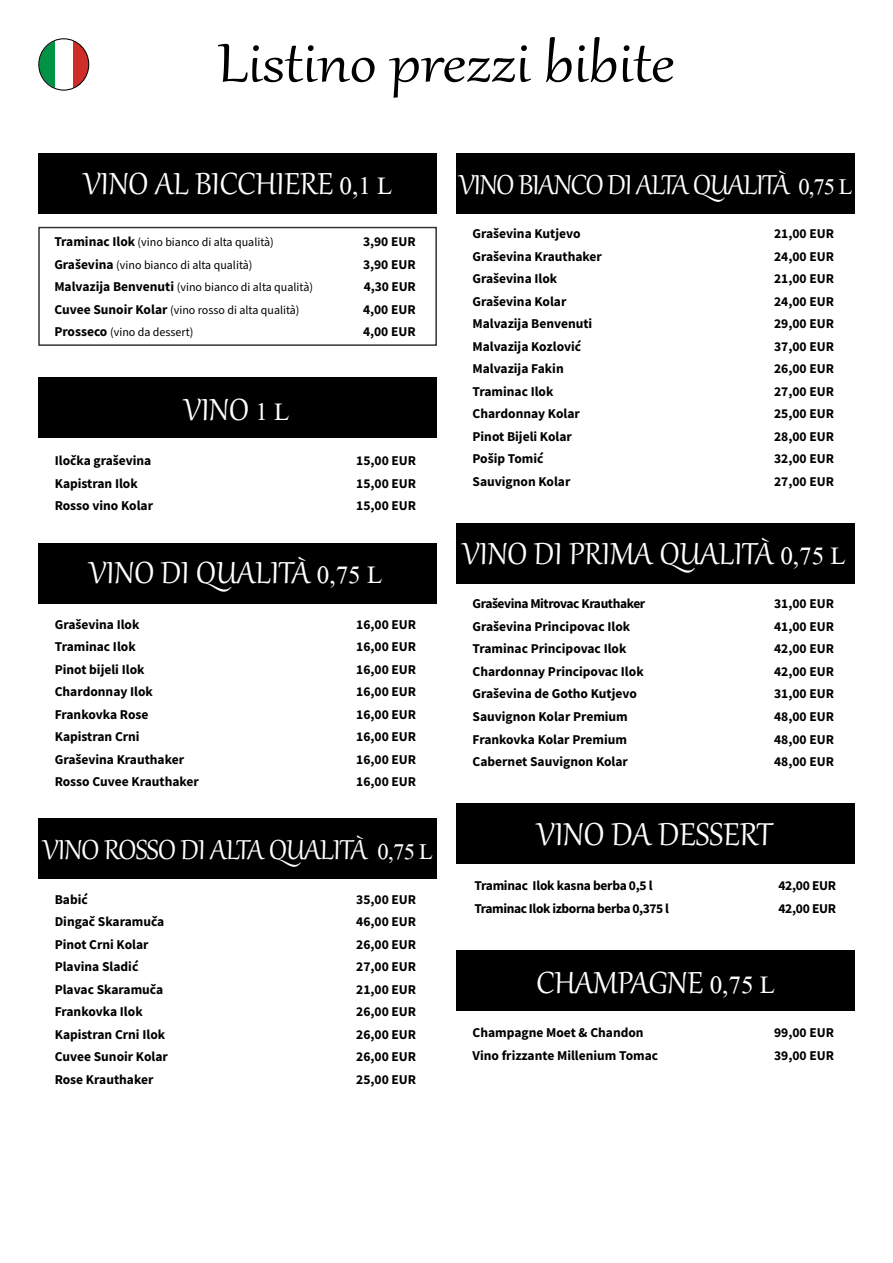
<style>
.page{position:relative;width:893px;height:1263px;background:#fff}
.page>*{position:absolute;margin:0;border:0;box-sizing:border-box;transform-origin:0 0}
.t1{font:66.75px "Gabriola";color:#000;scale:1.13 1}
.t2{font:39px "Gabriola";color:#fff}
.t3{font:37.5px "Gabriola";color:#fff}
.t4{font:33.75px "Gabriola";letter-spacing:-.03em;color:#fff}
.t5{font:700 13.5px "Source Sans Pro";color:#000}
.t6{font:700 13.5px "Source Sans Pro";letter-spacing:-.03em;color:#000}
.t7{font:700 13.5px "Source Sans Pro";letter-spacing:-.02em;color:#000}
.t8{font:12px "Source Sans Pro";color:#000}
.s1{font-family:"Microsoft Himalaya"}
.s2{font-weight:700;font-size:13.5px}
</style>
<div class="page">
<div style="left:38px;top:377px;width:399px;height:61px;background:#000"></div>
<div style="left:456px;top:153px;width:399px;height:61px;background:#000"></div>
<div style="left:456px;top:523px;width:399px;height:61px;background:#000"></div>
<div style="left:38px;top:818px;width:399px;height:61px;background:#000"></div>
<div style="left:456px;top:949px;width:399px;height:61px;background:#000"></div>
<div style="left:456px;top:803px;width:399px;height:61px;background:#000"></div>
<div style="left:38px;top:153px;width:399px;height:61px;background:#000"></div>
<div style="left:38px;top:543px;width:399px;height:61px;background:#000"></div>
<svg style="left:39px;top:40px;width:16px;height:49px"></svg>
<svg style="left:73px;top:40px;width:16px;height:49px"></svg>
<div style="left:38px;top:38px;width:51px;height:53px;border:1px solid #000;border-radius:50%"></div>
<h1 class="t1" style="left:217px;top:19px;width:406px">Listino prezzi bibite</h1>
<h3 class="t3" style="left:83px;top:159px;width:311px">VINO AL BICCHIERE <span class="s1">0,1 L</span></h3>
<p class="t8" style="left:54px;top:234px;width:221px"><span class="s2">Traminac Ilok</span> (vino bianco di alta qualità)</p>
<p class="t5" style="left:363px;top:233px;width:54px">3,90 EUR</p>
<p class="t8" style="left:54px;top:257px;width:200px"><span class="s2">Graševina</span> (vino bianco di alta qualità)</p>
<p class="t5" style="left:363px;top:255px;width:54px">3,90 EUR</p>
<p class="t8" style="left:54px;top:279px;width:260px"><span class="s2">Malvazija Benvenuti</span> (vino bianco di alta qualità)</p>
<p class="t5" style="left:364px;top:278px;width:53px">4,30 EUR</p>
<p class="t8" style="left:54px;top:302px;width:247px"><span class="s2">Cuvee Sunoir Kolar</span> (vino rosso di alta qualità)</p>
<p class="t5" style="left:363px;top:300px;width:54px">4,00 EUR</p>
<p class="t8" style="left:54px;top:324px;width:141px"><span class="s2">Prosseco</span> (vino da dessert)</p>
<p class="t5" style="left:363px;top:323px;width:54px">4,00 EUR</p>
<h3 class="t3" style="left:184px;top:385px;width:107px">VINO <span class="s1">1 L</span></h3>
<p class="t5" style="left:55px;top:451px;width:98px">Iločka graševina</p>
<p class="t5" style="left:356px;top:451px;width:61px">15,00 EUR</p>
<p class="t5" style="left:55px;top:474px;width:85px">Kapistran Ilok</p>
<p class="t5" style="left:356px;top:474px;width:61px">15,00 EUR</p>
<p class="t5" style="left:55px;top:496px;width:100px">Rosso vino Kolar</p>
<p class="t5" style="left:356px;top:496px;width:61px">15,00 EUR</p>
<h3 class="t3" style="left:89px;top:548px;width:295px">VINO DI QUALITÀ <span class="s1">0,75 L</span></h3>
<p class="t5" style="left:55px;top:615px;width:86px">Graševina Ilok</p>
<p class="t5" style="left:356px;top:615px;width:61px">16,00 EUR</p>
<p class="t5" style="left:55px;top:638px;width:82px">Traminac Ilok</p>
<p class="t5" style="left:356px;top:638px;width:61px">16,00 EUR</p>
<p class="t5" style="left:55px;top:660px;width:91px">Pinot bijeli Ilok</p>
<p class="t5" style="left:356px;top:660px;width:61px">16,00 EUR</p>
<p class="t5" style="left:55px;top:683px;width:100px">Chardonnay Ilok</p>
<p class="t5" style="left:356px;top:683px;width:61px">16,00 EUR</p>
<p class="t5" style="left:55px;top:705px;width:95px">Frankovka Rose</p>
<p class="t5" style="left:356px;top:705px;width:61px">16,00 EUR</p>
<p class="t5" style="left:55px;top:728px;width:86px">Kapistran Crni</p>
<p class="t5" style="left:356px;top:728px;width:61px">16,00 EUR</p>
<p class="t5" style="left:55px;top:750px;width:131px">Graševina Krauthaker</p>
<p class="t5" style="left:356px;top:750px;width:61px">16,00 EUR</p>
<p class="t5" style="left:55px;top:773px;width:146px">Rosso Cuvee Krauthaker</p>
<p class="t5" style="left:356px;top:773px;width:61px">16,00 EUR</p>
<h3 class="t4" style="left:43px;top:828px;width:392px">VINO ROSSO DI ALTA QUALITÀ <span class="s1">0,75 L</span></h3>
<p class="t5" style="left:55px;top:890px;width:35px">Babić</p>
<p class="t5" style="left:356px;top:890px;width:61px">35,00 EUR</p>
<p class="t5" style="left:55px;top:913px;width:111px">Dingač Skaramuča</p>
<p class="t5" style="left:356px;top:913px;width:61px">46,00 EUR</p>
<p class="t5" style="left:55px;top:935px;width:95px">Pinot Crni Kolar</p>
<p class="t5" style="left:356px;top:935px;width:61px">26,00 EUR</p>
<p class="t5" style="left:55px;top:958px;width:85px">Plavina Sladić</p>
<p class="t5" style="left:356px;top:958px;width:61px">27,00 EUR</p>
<p class="t5" style="left:55px;top:980px;width:110px">Plavac Skaramuča</p>
<p class="t5" style="left:356px;top:980px;width:61px">21,00 EUR</p>
<p class="t5" style="left:55px;top:1003px;width:89px">Frankovka Ilok</p>
<p class="t5" style="left:356px;top:1003px;width:61px">26,00 EUR</p>
<p class="t5" style="left:55px;top:1025px;width:112px">Kapistran Crni Ilok</p>
<p class="t5" style="left:356px;top:1025px;width:61px">26,00 EUR</p>
<p class="t5" style="left:55px;top:1048px;width:115px">Cuvee Sunoir Kolar</p>
<p class="t5" style="left:356px;top:1048px;width:61px">26,00 EUR</p>
<p class="t5" style="left:55px;top:1070px;width:100px">Rose Krauthaker</p>
<p class="t5" style="left:356px;top:1070px;width:61px">25,00 EUR</p>
<h3 class="t4" style="left:459px;top:163px;width:395px">VINO BIANCO DI ALTA QUALITÀ <span class="s1">0,75 L</span></h3>
<p class="t5" style="left:472px;top:225px;width:110px">Graševina Kutjevo</p>
<p class="t5" style="left:774px;top:225px;width:61px">21,00 EUR</p>
<p class="t5" style="left:472px;top:247px;width:131px">Graševina Krauthaker</p>
<p class="t5" style="left:774px;top:247px;width:61px">24,00 EUR</p>
<p class="t5" style="left:472px;top:270px;width:86px">Graševina Ilok</p>
<p class="t5" style="left:774px;top:270px;width:61px">21,00 EUR</p>
<p class="t5" style="left:472px;top:292px;width:95px">Graševina Kolar</p>
<p class="t5" style="left:774px;top:292px;width:61px">24,00 EUR</p>
<p class="t5" style="left:472px;top:315px;width:121px">Malvazija Benvenuti</p>
<p class="t5" style="left:774px;top:315px;width:61px">29,00 EUR</p>
<p class="t5" style="left:472px;top:337px;width:110px">Malvazija Kozlović</p>
<p class="t5" style="left:774px;top:337px;width:61px">37,00 EUR</p>
<p class="t5" style="left:472px;top:360px;width:93px">Malvazija Fakin</p>
<p class="t5" style="left:774px;top:360px;width:61px">26,00 EUR</p>
<p class="t5" style="left:472px;top:382px;width:82px">Traminac Ilok</p>
<p class="t5" style="left:774px;top:382px;width:61px">27,00 EUR</p>
<p class="t5" style="left:472px;top:405px;width:109px">Chardonnay Kolar</p>
<p class="t5" style="left:774px;top:405px;width:61px">25,00 EUR</p>
<p class="t5" style="left:472px;top:427px;width:101px">Pinot Bijeli Kolar</p>
<p class="t5" style="left:774px;top:427px;width:61px">28,00 EUR</p>
<p class="t5" style="left:472px;top:450px;width:72px">Pošip Tomić</p>
<p class="t5" style="left:774px;top:450px;width:61px">32,00 EUR</p>
<p class="t5" style="left:472px;top:472px;width:99px">Sauvignon Kolar</p>
<p class="t5" style="left:774px;top:472px;width:61px">27,00 EUR</p>
<h3 class="t3" style="left:462px;top:529px;width:385px">VINO DI PRIMA QUALITÀ <span class="s1">0,75 L</span></h3>
<p class="t6" style="left:472px;top:595px;width:174px">Graševina Mitrovac Krauthaker</p>
<p class="t5" style="left:774px;top:595px;width:61px">31,00 EUR</p>
<p class="t5" style="left:472px;top:617px;width:159px">Graševina Principovac Ilok</p>
<p class="t5" style="left:774px;top:617px;width:61px">41,00 EUR</p>
<p class="t5" style="left:472px;top:640px;width:155px">Traminac Principovac Ilok</p>
<p class="t5" style="left:774px;top:640px;width:61px">42,00 EUR</p>
<p class="t5" style="left:472px;top:662px;width:173px">Chardonnay Principovac Ilok</p>
<p class="t5" style="left:774px;top:662px;width:61px">42,00 EUR</p>
<p class="t5" style="left:472px;top:685px;width:166px">Graševina de Gotho Kutjevo</p>
<p class="t5" style="left:774px;top:685px;width:61px">31,00 EUR</p>
<p class="t5" style="left:472px;top:707px;width:157px">Sauvignon Kolar Premium</p>
<p class="t5" style="left:774px;top:707px;width:61px">48,00 EUR</p>
<p class="t5" style="left:472px;top:730px;width:156px">Frankovka Kolar Premium</p>
<p class="t5" style="left:774px;top:730px;width:61px">48,00 EUR</p>
<p class="t5" style="left:472px;top:752px;width:157px">Cabernet Sauvignon Kolar</p>
<p class="t5" style="left:774px;top:752px;width:61px">48,00 EUR</p>
<h2 class="t2" style="left:537px;top:809px;width:237px">VINO DA DESSERT</h2>
<p class="t7" style="left:474px;top:877px;width:180px">Traminac Ilok kasna berba 0,5 l</p>
<p class="t5" style="left:778px;top:877px;width:59px">42,00 EUR</p>
<p class="t6" style="left:474px;top:899px;width:196px">Traminac Ilok izborna berba 0,375 l</p>
<p class="t5" style="left:778px;top:899px;width:59px">42,00 EUR</p>
<h3 class="t3" style="left:536px;top:958px;width:240px">CHAMPAGNE <span class="s1">0,75 L</span></h3>
<p class="t5" style="left:472px;top:1023px;width:173px">Champagne Moet &amp; Chandon</p>
<p class="t5" style="left:774px;top:1023px;width:61px">99,00 EUR</p>
<p class="t5" style="left:472px;top:1046px;width:187px">Vino frizzante Millenium Tomac</p>
<p class="t5" style="left:774px;top:1046px;width:61px">39,00 EUR</p>
</div>
